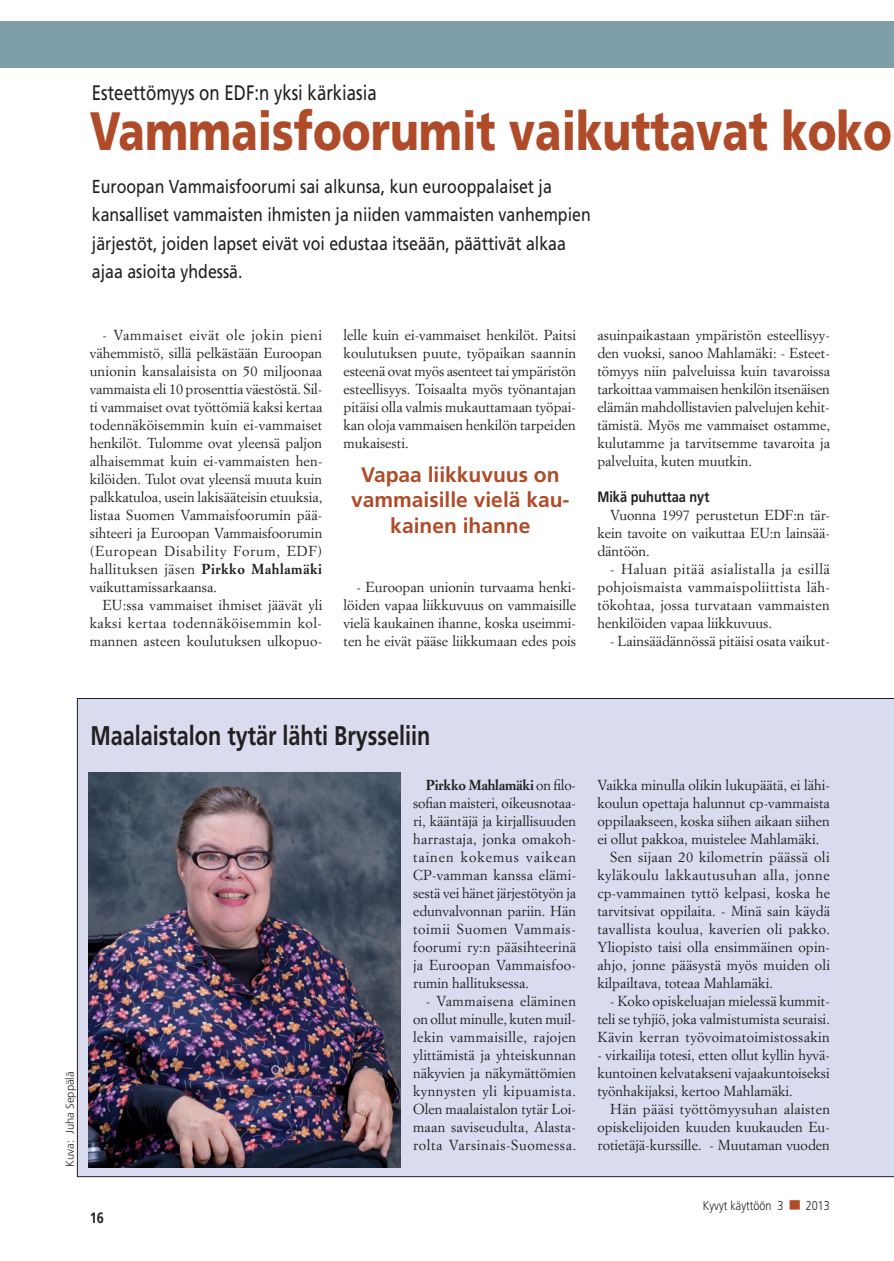
<style>
.page{position:relative;width:894px;height:1261px;background:#fff}
.page>*{position:absolute;margin:0;border:0;box-sizing:border-box;transform-origin:0 0}
.t1{font:900 54px "Frutiger LT Std";color:#af4b28;scale:.8 1}
.t2{font:700 27px "Frutiger LT Std";color:#231f20;scale:.8 1}
.t3{font:700 21px/25.5px "Frutiger LT Std";color:#af4b28;text-align:center}
.t4{font:21px "Frutiger LT Std";color:#231f20;scale:.8 1}
.t5{font:18.75px/28.5px "Frutiger LT Std";color:#231f20;scale:.85 1}
.t6{font:700 15px "Frutiger LT Std";color:#231f20;scale:.85 1}
.t7{font:14.25px/18px "Simoncini Garamond Std";color:#231f20;text-align:justify}
.t8{font:14.25px "Simoncini Garamond Std";letter-spacing:.025em;color:#231f20}
.t9{font:14.25px "Simoncini Garamond Std";letter-spacing:.035em;color:#231f20}
.t10{font:300 12.75px "Frutiger LT Std";color:#231f20;scale:.85 1}
.t11{font:300 11.25px "Frutiger LT Std";color:#231f20}
.s1{font-weight:700}
</style>
<div class="page">
<div style="left:789px;top:1200px;width:10px;height:9px;background:#af4b28;border:2px solid #af4b28"></div>
<div style="left:77px;top:698px;width:817px;height:479px;background:#d8dcee"></div>
<img style="left:89px;top:772px;width:311px;height:395px">
<div style="left:0;top:22px;width:894px;height:46px;background:#7e9faa"></div>
<h3 class="t4" style="left:92px;top:80px;width:357px">Esteettömyys on EDF:n yksi kärkiasia</h3>
<h1 class="t1" style="left:90px;top:99px;width:1004px">Vammaisfoorumit vaikuttavat koko</h1>
<h3 class="t5" style="left:92px;top:172px;width:588px">Euroopan Vammaisfoorumi sai alkunsa, kun eurooppalaiset ja kansalliset vammaisten ihmisten ja niiden vammaisten vanhempien järjestöt, joiden lapset eivät voi edustaa itseään, päättivät alkaa ajaa asioita yhdessä.</h3>
<p class="t7" style="left:90px;top:326px;width:234px;text-indent:13px">- Vammaiset eivät ole jokin pieni vähemmistö, sillä pelkästään Euroopan unionin kansalaisista on 50 miljoonaa vammaista eli 10 prosenttia väestöstä. Sil&shy;ti vammaiset ovat työttömiä kaksi kertaa todennäköisemmin kuin ei-vammaiset henkilöt. Tulomme ovat yleensä paljon alhaisemmat kuin ei-vammaisten hen&shy;kilöiden. Tulot ovat yleensä muuta kuin palkkatuloa, usein lakisääteisin etuuksia, listaa Suomen Vammaisfoorumin pää&shy;sihteeri ja Euroopan Vammaisfoorumin (European Disability Forum, EDF) hallituksen jäsen <span class="s1">Pirkko Mahlamäki </span>vaikuttamissarkaansa.</p>
<p class="t7" style="left:90px;top:596px;width:234px;text-indent:13px">EU:ssa vammaiset ihmiset jäävät yli kaksi kertaa todennäköisemmin kol&shy;mannen asteen koulutuksen ulkopuo-</p>
<p class="t7" style="left:343px;top:326px;width:234px">lelle kuin ei-vammaiset henkilöt. Paitsi koulutuksen puute, työpaikan saannin esteenä ovat myös asenteet tai ympäristön esteellisyys. Toisaalta myös työnantajan pitäisi olla valmis mukauttamaan työpai&shy;kan oloja vammaisen henkilön tarpeiden mukaisesti.</p>
<h3 class="t3" style="left:351px;top:462px;width:220px">Vapaa liikkuvuus on vammaisille vielä kau&shy;kainen ihanne</h3>
<p class="t7" style="left:343px;top:578px;width:234px;text-indent:13px">- Euroopan unionin turvaama henki&shy;löiden vapaa liikkuvuus on vammaisille vielä kaukainen ihanne, koska useimmi&shy;ten he eivät pääse liikkumaan edes pois</p>
<p class="t7" style="left:597px;top:326px;width:234px">asuinpaikastaan ympäristön esteellisyy&shy;den vuoksi, sanoo Mahlamäki: - Esteet&shy;tömyys niin palveluissa kuin tavaroissa tarkoittaa vammaisen henkilön itsenäisen elämän mahdollistavien palvelujen kehit&shy;tämistä. Myös me vammaiset ostamme, kulutamme ja tarvitsemme tavaroita ja palveluita, kuten muutkin.</p>
<p class="t6" style="left:597px;top:488px;width:133px">Mikä puhuttaa nyt</p>
<p class="t7" style="left:597px;top:506px;width:234px;text-indent:13px">Vuonna 1997 perustetun EDF:n tär&shy;kein tavoite on vaikuttaa EU:n lainsää&shy;däntöön.</p>
<p class="t7" style="left:597px;top:560px;width:234px;text-indent:13px">- Haluan pitää asialistalla ja esillä pohjoismaista vammaispoliittista läh&shy;tökohtaa, jossa turvataan vammaisten henkilöiden vapaa liikkuvuus.</p>
<p class="t7" style="left:610px;top:632px;width:221px">- Lainsäädännössä pitäisi osata vaikut-</p>
<p class="t11" style="left:63px;top:1167px;width:97px;rotate:-90deg">Kuva: Juha Seppälä</p>
<h2 class="t2" style="left:90px;top:719px;width:426px">Maalaistalon tytär lähti Brysseliin</h2>
<p class="t7" style="left:413px;top:776px;width:165px;text-indent:13px"><span class="s1">Pirkko Mahlamäki</span> on filo&shy;sofian maisteri, oikeusnotaa&shy;ri, kääntäjä ja kirjallisuuden harrastaja, jonka omakoh&shy;tainen kokemus vaikean CP-vamman kanssa elämi&shy;sestä vei hänet järjestötyön ja edunvalvonnan pariin. Hän toimii Suomen Vammais&shy;foorumi ry:n pääsihteerinä ja Euroopan Vammaisfoo&shy;rumin hallituksessa.</p>
<p class="t7" style="left:413px;top:992px;width:165px;text-indent:13px">- Vammaisena eläminen on ollut minulle, kuten muil&shy;lekin vammaisille, rajojen ylittämistä ja yhteiskunnan näkyvien ja näkymättömien kynnysten yli kipuamista.<br>Olen maalaistalon tytär Loi&shy;maan saviseudulta, Alasta&shy;rolta Varsinais-Suomessa.</p>
<p class="t6" style="left:90px;top:1208px;width:18px">16</p>
<p class="t7" style="left:597px;top:776px;width:234px">Vaikka minulla olikin lukupäätä, ei lähi-</p>
<p class="t7" style="left:597px;top:794px;width:234px">koulun opettaja halunnut cp-vammaista</p>
<p class="t7" style="left:597px;top:812px;width:234px">oppilaakseen, koska siihen aikaan siihen</p>
<p class="t7" style="left:597px;top:830px;width:224px">ei ollut pakkoa, muistelee Mahlamäki.</p>
<p class="t8" style="left:610px;top:848px;width:221px">Sen sijaan 20 kilometrin päässä oli</p>
<p class="t9" style="left:597px;top:866px;width:234px">kyläkoulu lakkautusuhan alla, jonne</p>
<p class="t7" style="left:597px;top:884px;width:234px">cp-vammainen tyttö kelpasi, koska he</p>
<p class="t7" style="left:597px;top:902px;width:234px">tarvitsivat oppilaita. - Minä sain käydä</p>
<p class="t8" style="left:597px;top:920px;width:234px">tavallista koulua, kaverien oli pakko.</p>
<p class="t7" style="left:597px;top:938px;width:234px">Yliopisto taisi olla ensimmäinen opin-</p>
<p class="t7" style="left:597px;top:956px;width:234px">ahjo, jonne pääsystä myös muiden oli</p>
<p class="t7" style="left:597px;top:974px;width:177px">kilpailtava, toteaa Mahlamäki.</p>
<p class="t7" style="left:597px;top:992px;width:234px;text-indent:13px">- Koko opiskeluajan mielessä kummit&shy;teli se tyhjiö, joka valmistumista seuraisi.<br>Kävin kerran työvoimatoimistossakin</p>
<p class="t7" style="left:597px;top:1046px;width:234px">- virkailija totesi, etten ollut kyllin hyvä&shy;kuntoinen kelvatakseni vajaakuntoiseksi työnhakijaksi, kertoo Mahlamäki.</p>
<p class="t7" style="left:597px;top:1100px;width:234px;text-indent:13px">Hän pääsi työttömyysuhan alaisten opiskelijoiden kuuden kuukauden Eu&shy;rotietäjä-kurssille. - Muutaman vuoden</p>
<p class="t10" style="left:703px;top:1198px;width:96px">Kyvyt käyttöön 3</p>
<p class="t10" style="left:805px;top:1198px;width:30px">2013</p>
</div>
